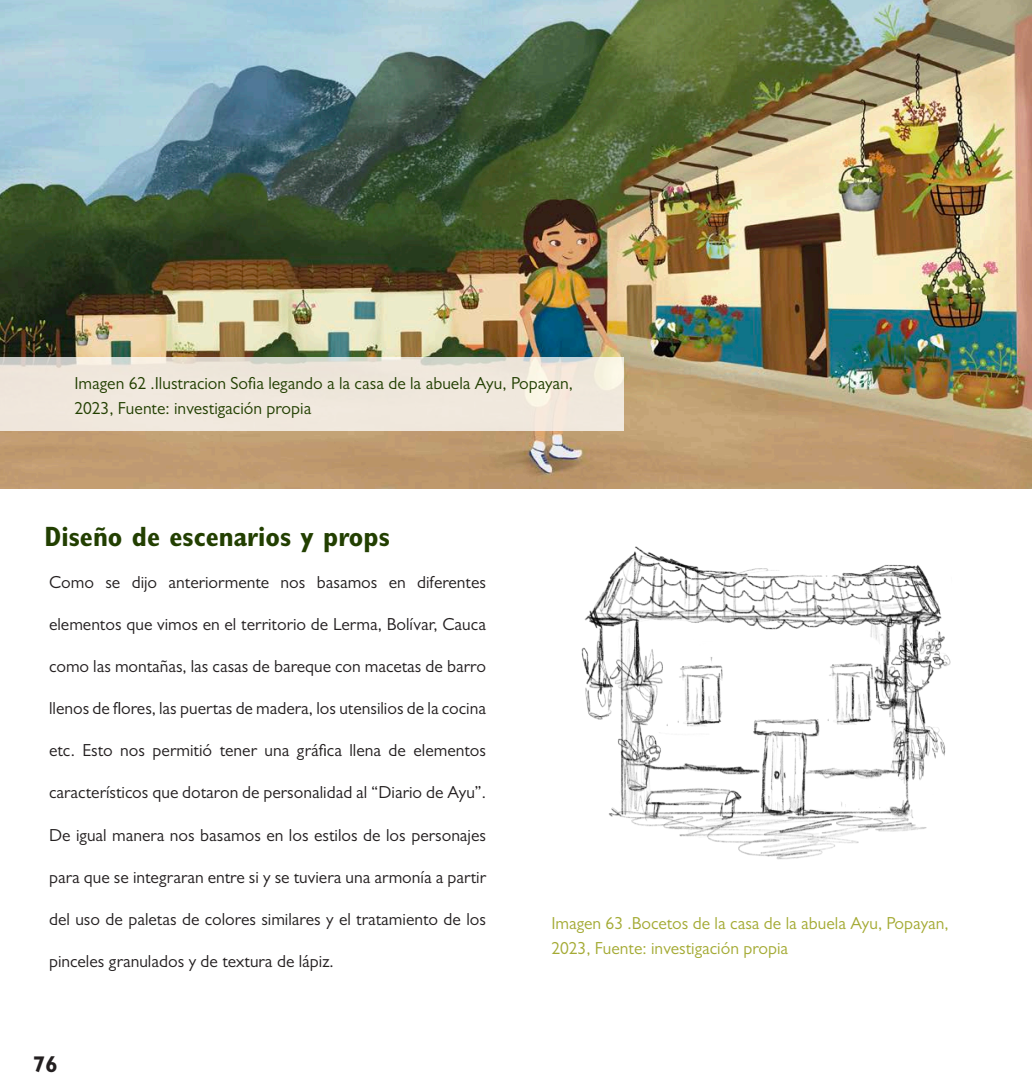
<style>
.page{position:relative;width:1032px;height:1092px;background:#fff}
.page>*{position:absolute;margin:0;border:0;box-sizing:border-box;transform-origin:0 0}
.t1{font:700 condensed 28px "Gill Sans";color:#223f01}
.t2{font:700 condensed 22.75px "Gill Sans";color:#231f20}
.t3{font:17.5px "Gill Sans";color:#231f20}
.t4{font:17.5px/24.5px "Gill Sans";color:#223f01}
.t5{font:17.5px/24.5px "Gill Sans";color:#a4aa34}
</style>
<div class="page">
<img style="left:0;top:0;width:1032px;height:488px">
<svg style="left:0;top:357px;width:624px;height:73px;background:#eee6db"></svg>
<img style="left:581px;top:546px;width:370px;height:314px">
<p class="t4" style="left:74px;top:371px;width:500px">Imagen 62 .Ilustracion Sofia legando a la casa de la abuela Ayu, Popayan,<br>2023, Fuente: investigación propia</p>
<h1 class="t1" style="left:45px;top:520px;width:347px">Diseño de escenarios y props</h1>
<p class="t3" style="left:49px;top:572px;width:438px">Como se dijo anteriormente nos basamos en diferentes</p>
<p class="t3" style="left:49px;top:614px;width:438px">elementos que vimos en el territorio de Lerma, Bolívar, Cauca</p>
<p class="t3" style="left:49px;top:656px;width:438px">como las montañas, las casas de bareque con macetas de barro</p>
<p class="t3" style="left:49px;top:698px;width:438px">llenos de flores, las puertas de madera, los utensilios de la cocina</p>
<p class="t3" style="left:49px;top:740px;width:438px">etc. Esto nos permitió tener una gráfica llena de elementos</p>
<p class="t3" style="left:49px;top:782px;width:438px">característicos que dotaron de personalidad al “Diario de Ayu”.</p>
<p class="t3" style="left:49px;top:824px;width:438px">De igual manera nos basamos en los estilos de los personajes</p>
<p class="t3" style="left:49px;top:866px;width:438px">para que se integraran entre si y se tuviera una armonía a partir</p>
<p class="t3" style="left:49px;top:908px;width:438px">del uso de paletas de colores similares y el tratamiento de los</p>
<p class="t3" style="left:49px;top:950px;width:286px">pinceles granulados y de textura de lápiz.</p>
<h2 class="t2" style="left:34px;top:1050px;width:25px">76</h2>
<p class="t5" style="left:551px;top:910px;width:399px">Imagen 63 .Bocetos de la casa de la abuela Ayu, Popayan,<br>2023, Fuente: investigación propia</p>
</div>
